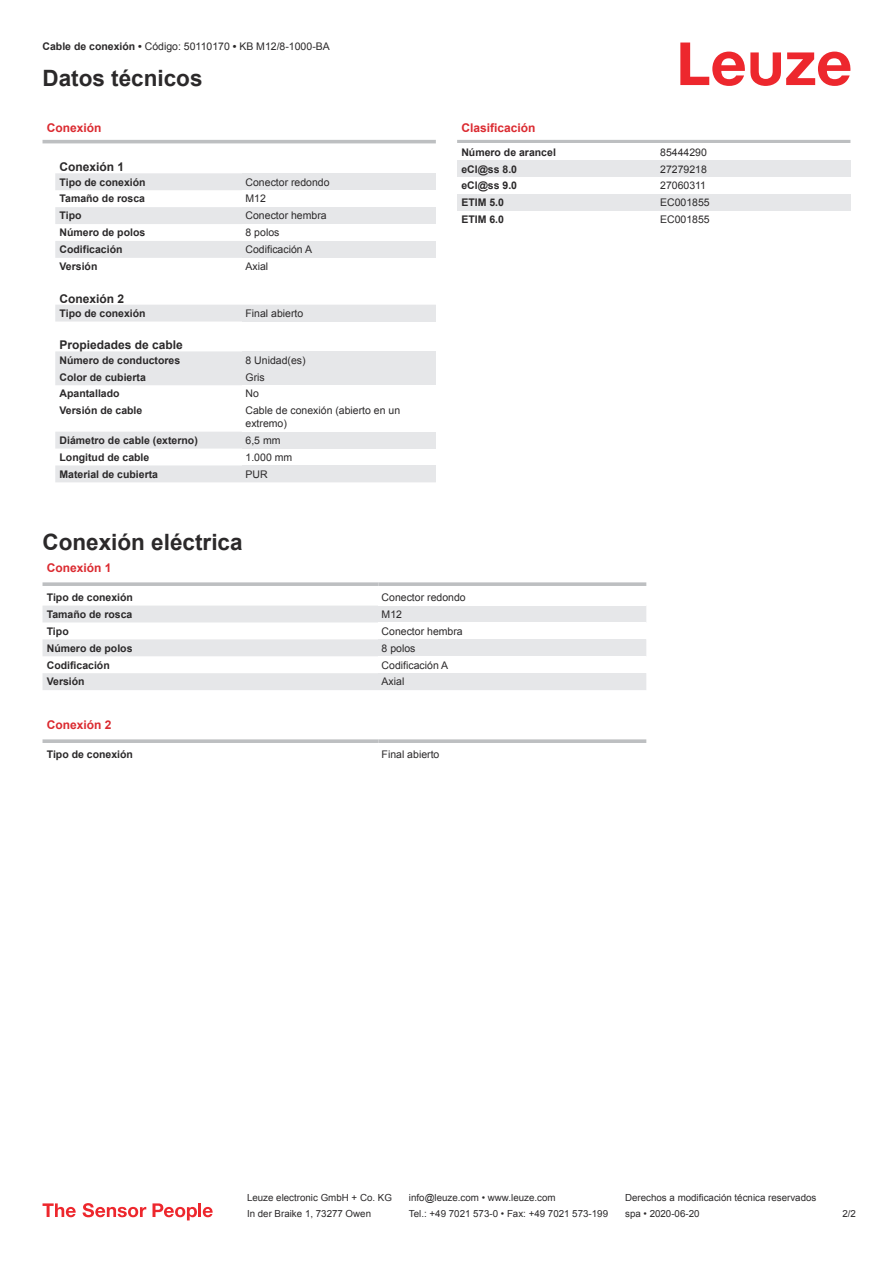
<style>
.page{position:relative;width:893px;height:1263px;background:#fff}
.page>*{position:absolute;margin:0;border:0;box-sizing:border-box;transform-origin:0 0}
.t1{font:700 22.5px "Arial";color:#2b292a}
.t2{font:700 12px "Arial";color:#db2a30}
.t3{font:700 12px "Arial";color:#2b292a}
.t4{font:700 10.5px "Arial";color:#2b292a}
.t5{font:10.5px/12.6px "Arial";color:#2b292a}
.t6{font:9.75px "Arial";color:#2b292a}
.s1{font-weight:700}
</style>
<div class="page">
<svg style="left:680px;top:43px;width:170px;height:43px"></svg>
<svg style="left:55px;top:173px;width:187px;height:309px"></svg>
<hr style="left:43px;top:140px;width:393px;height:3px;background:#bdbfc1">
<div style="left:242px;top:173px;width:194px;height:17px;background:#e6e7e9"></div>
<div style="left:242px;top:207px;width:194px;height:17px;background:#e6e7e9"></div>
<div style="left:242px;top:241px;width:194px;height:17px;background:#e6e7e9"></div>
<div style="left:242px;top:305px;width:194px;height:17px;background:#e6e7e9"></div>
<div style="left:242px;top:351px;width:194px;height:17px;background:#e6e7e9"></div>
<div style="left:242px;top:368px;width:194px;height:17px;background:#e6e7e9"></div>
<div style="left:242px;top:432px;width:194px;height:17px;background:#e6e7e9"></div>
<div style="left:242px;top:465px;width:194px;height:17px;background:#e6e7e9"></div>
<svg style="left:43px;top:605px;width:335px;height:1px"></svg>
<svg style="left:43px;top:606px;width:335px;height:84px;fill:#e6e7e9"></svg>
<svg style="left:43px;top:582px;width:335px;height:4px"></svg>
<svg style="left:378px;top:582px;width:268px;height:4px"></svg>
<div style="left:378px;top:606px;width:268px;height:16px;background:#e6e7e9"></div>
<div style="left:378px;top:639px;width:268px;height:17px;background:#e6e7e9"></div>
<div style="left:378px;top:673px;width:268px;height:17px;background:#e6e7e9"></div>
<svg style="left:43px;top:739px;width:335px;height:4px"></svg>
<svg style="left:378px;top:739px;width:268px;height:4px"></svg>
<hr style="left:457px;top:140px;width:393px;height:3px;background:#bdbfc1">
<div style="left:457px;top:160px;width:200px;height:17px;background:#e6e7e9"></div>
<div style="left:657px;top:160px;width:193px;height:17px;background:#e6e7e9"></div>
<div style="left:457px;top:194px;width:200px;height:17px;background:#e6e7e9"></div>
<div style="left:657px;top:194px;width:193px;height:17px;background:#e6e7e9"></div>
<svg style="left:43px;top:1203px;width:33px;height:14px"></svg>
<svg style="left:83px;top:1203px;width:63px;height:14px"></svg>
<svg style="left:153px;top:1203px;width:44px;height:17px"></svg>
<hr style="left:198px;top:1203px;width:3px;height:14px;background:#ed272d">
<svg style="left:203px;top:1207px;width:10px;height:10px"></svg>
<p class="t5" style="left:43px;top:41px;width:289px"><span class="s1">Cable de conexión •</span> Código: 50110170 <span class="s1">•</span> KB M12/8-1000-BA</p>
<h1 class="t1" style="left:43px;top:70px;width:162px">Datos técnicos</h1>
<p class="t2" style="left:47px;top:123px;width:56px">Conexión</p>
<p class="t3" style="left:60px;top:162px;width:66px">Conexión 1</p>
<p class="t4" style="left:60px;top:178px;width:88px">Tipo de conexión</p>
<p class="t5" style="left:246px;top:176px;width:86px">Conector redondo</p>
<p class="t4" style="left:60px;top:195px;width:87px">Tamaño de rosca</p>
<p class="t5" style="left:246px;top:193px;width:22px">M12</p>
<p class="t4" style="left:60px;top:212px;width:23px">Tipo</p>
<p class="t5" style="left:246px;top:210px;width:83px">Conector hembra</p>
<p class="t4" style="left:60px;top:229px;width:87px">Número de polos</p>
<p class="t5" style="left:246px;top:227px;width:35px">8 polos</p>
<p class="t4" style="left:60px;top:245px;width:65px">Codificación</p>
<p class="t5" style="left:246px;top:244px;width:68px">Codificación A</p>
<p class="t4" style="left:60px;top:262px;width:39px">Versión</p>
<p class="t5" style="left:246px;top:261px;width:24px">Axial</p>
<p class="t3" style="left:60px;top:294px;width:66px">Conexión 2</p>
<p class="t4" style="left:60px;top:309px;width:88px">Tipo de conexión</p>
<p class="t5" style="left:246px;top:308px;width:59px">Final abierto</p>
<p class="t3" style="left:60px;top:341px;width:125px">Propiedades de cable</p>
<p class="t4" style="left:60px;top:356px;width:122px">Número de conductores</p>
<p class="t5" style="left:246px;top:355px;width:62px">8 Unidad(es)</p>
<p class="t4" style="left:60px;top:373px;width:88px">Color de cubierta</p>
<p class="t5" style="left:246px;top:371px;width:21px">Gris</p>
<p class="t4" style="left:60px;top:390px;width:62px">Apantallado</p>
<p class="t5" style="left:246px;top:388px;width:15px">No</p>
<p class="t4" style="left:60px;top:407px;width:84px">Versión de cable</p>
<p class="t5" style="left:246px;top:405px;width:156px">Cable de conexión (abierto en un extremo)</p>
<p class="t4" style="left:60px;top:436px;width:140px">Diámetro de cable (externo)</p>
<p class="t5" style="left:246px;top:435px;width:37px">6,5 mm</p>
<p class="t4" style="left:60px;top:453px;width:91px">Longitud de cable</p>
<p class="t5" style="left:246px;top:452px;width:48px">1.000 mm</p>
<p class="t4" style="left:60px;top:470px;width:100px">Material de cubierta</p>
<p class="t5" style="left:246px;top:469px;width:24px">PUR</p>
<p class="t2" style="left:461px;top:123px;width:76px">Clasificación</p>
<p class="t4" style="left:461px;top:148px;width:96px">Número de arancel</p>
<p class="t5" style="left:660px;top:147px;width:48px">85444290</p>
<p class="t4" style="left:461px;top:165px;width:57px">eCl@ss 8.0</p>
<p class="t5" style="left:660px;top:164px;width:48px">27279218</p>
<p class="t4" style="left:461px;top:182px;width:57px">eCl@ss 9.0</p>
<p class="t5" style="left:660px;top:180px;width:47px">27060311</p>
<p class="t4" style="left:461px;top:199px;width:44px">ETIM 5.0</p>
<p class="t5" style="left:660px;top:197px;width:51px">EC001855</p>
<p class="t4" style="left:461px;top:216px;width:44px">ETIM 6.0</p>
<p class="t5" style="left:660px;top:214px;width:51px">EC001855</p>
<h1 class="t1" style="left:43px;top:533px;width:202px">Conexión eléctrica</h1>
<p class="t2" style="left:47px;top:563px;width:66px">Conexión 1</p>
<p class="t4" style="left:47px;top:593px;width:88px">Tipo de conexión</p>
<p class="t5" style="left:382px;top:592px;width:86px">Conector redondo</p>
<p class="t4" style="left:47px;top:610px;width:87px">Tamaño de rosca</p>
<p class="t5" style="left:382px;top:609px;width:22px">M12</p>
<p class="t4" style="left:47px;top:627px;width:23px">Tipo</p>
<p class="t5" style="left:382px;top:626px;width:83px">Conector hembra</p>
<p class="t4" style="left:47px;top:644px;width:87px">Número de polos</p>
<p class="t5" style="left:382px;top:642px;width:35px">8 polos</p>
<p class="t4" style="left:47px;top:661px;width:65px">Codificación</p>
<p class="t5" style="left:382px;top:659px;width:68px">Codificación A</p>
<p class="t4" style="left:47px;top:678px;width:39px">Versión</p>
<p class="t5" style="left:382px;top:676px;width:24px">Axial</p>
<p class="t2" style="left:47px;top:720px;width:66px">Conexión 2</p>
<p class="t4" style="left:47px;top:750px;width:88px">Tipo de conexión</p>
<p class="t5" style="left:382px;top:749px;width:59px">Final abierto</p>
<p class="t6" style="left:247px;top:1194px;width:146px">Leuze electronic GmbH + Co. KG</p>
<p class="t6" style="left:409px;top:1194px;width:148px">info@leuze.com • www.leuze.com</p>
<p class="t6" style="left:625px;top:1194px;width:193px">Derechos a modificación técnica reservados</p>
<p class="t6" style="left:247px;top:1210px;width:126px">In der Braike 1, 73277 Owen</p>
<p class="t6" style="left:409px;top:1210px;width:201px">Tel.: +49 7021 573-0 • Fax: +49 7021 573-199</p>
<p class="t6" style="left:625px;top:1210px;width:76px">spa • 2020-06-20</p>
<p class="t6" style="left:842px;top:1210px;width:15px">2 /2</p>
</div>
